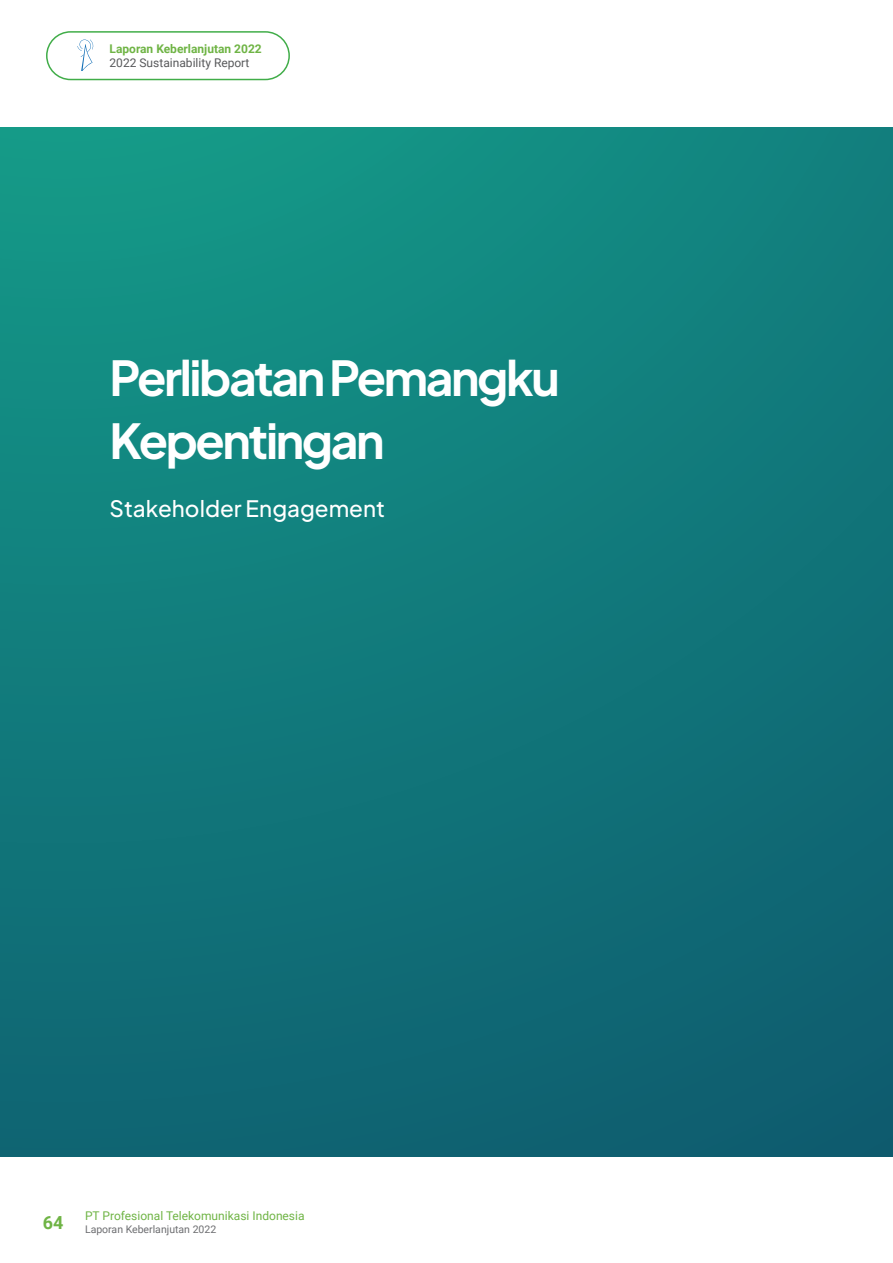
<style>
.page{position:relative;width:893px;height:1263px;background:#fff}
.page>*{position:absolute;margin:0;border:0;box-sizing:border-box;transform-origin:0 0}
.t1{font:700 48px/63px "Plus Jakarta Sans";letter-spacing:-.05em;color:#fff}
.t2{font:500 22.5px "Plus Jakarta Sans";color:#fff}
.t3{font:700 18px "Roboto";color:#6fb445}
.t4{font:12px "Roboto";color:#6fb445}
.t5{font:700 12px "Roboto";color:#6fb445}
.t6{font:12px "Roboto";color:#58595b}
.t7{font:10.5px "Roboto";color:#6d6e71}
</style>
<div class="page">
<div style="left:46px;top:31px;width:244px;height:49px;border:2px solid #41ad49;border-radius:24px"></div>
<svg style="left:77px;top:40px;width:17px;height:31px"></svg>
<div style="left:0;top:128px;width:893px;height:1029px;background:linear-gradient(to bottom,#139185,#0f6071)"></div>
<p class="t5" style="left:110px;top:40px;width:154px">Laporan Keberlanjutan 2022</p>
<p class="t6" style="left:110px;top:54px;width:141px">2022 Sustainability Report</p>
<h1 class="t1" style="left:110px;top:342px;width:452px">Perlibatan Pemangku<br>Kepentingan</h1>
<h2 class="t2" style="left:110px;top:490px;width:277px">Stakeholder Engagement</h2>
<h3 class="t3" style="left:43px;top:1210px;width:22px">64</h3>
<p class="t4" style="left:85px;top:1207px;width:221px">PT Profesional Telekomunikasi Indonesia</p>
<p class="t7" style="left:85px;top:1221px;width:133px">Laporan Keberlanjutan 2022</p>
</div>
